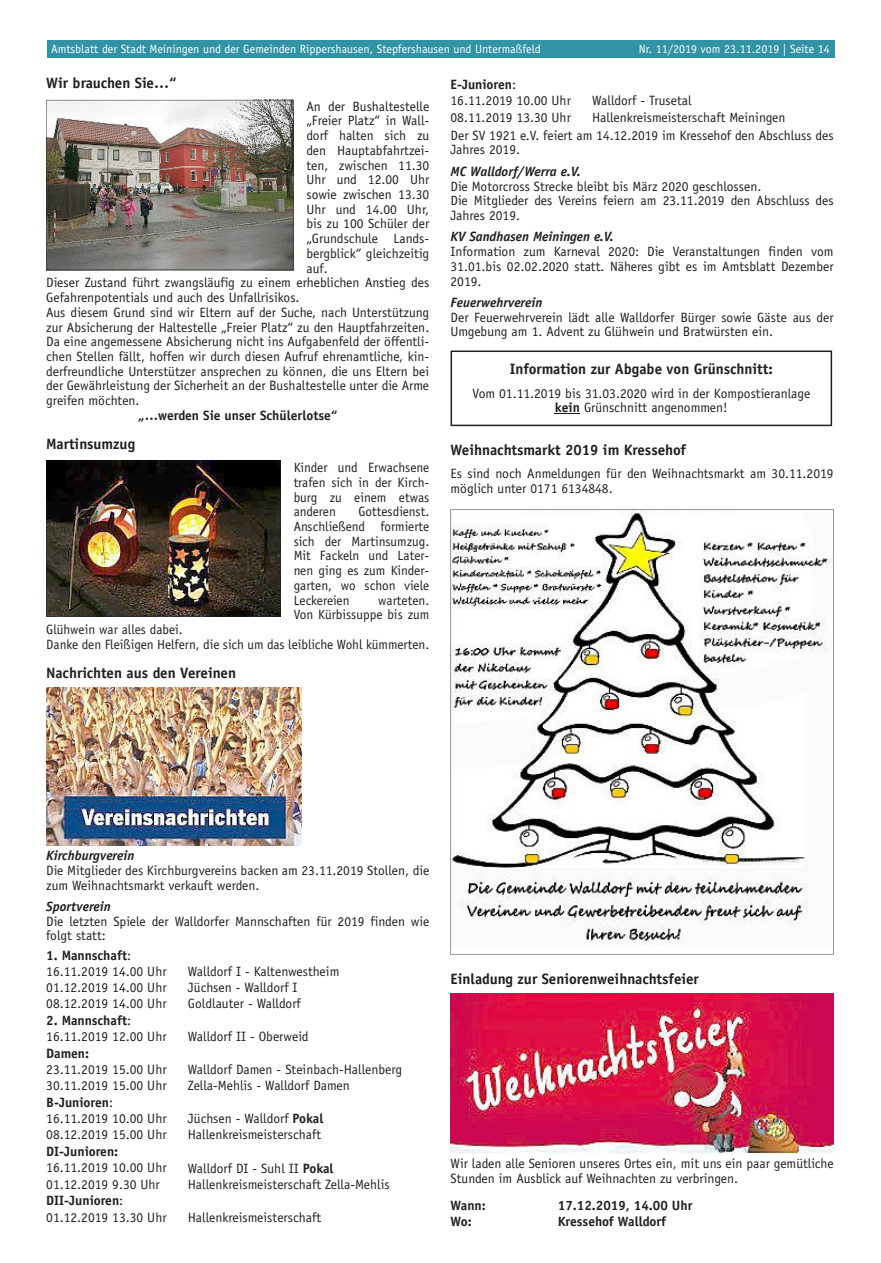
<style>
.page{position:relative;width:881px;height:1263px;background:#fff}
.page>*{position:absolute;margin:0;border:0;box-sizing:border-box;transform-origin:0 0}
.t1{font:700 15px "Officina Sans LT";color:#231f20}
.t2{font:13.5px/14.7px "Officina Sans LT";color:#231f20}
.t3{font:700 13.5px "Officina Sans LT";color:#231f20}
.t4{font:italic 700 13.5px "Officina Sans LT";color:#231f20}
.t5{font:12px "Officina Sans LT";color:#fff}
.s1{font-weight:700}
</style>
<div class="page">
<div style="left:47px;top:40px;width:786px;height:17px;background:#3292a6"></div>
<img style="left:46px;top:687px;width:255px;height:158px">
<svg style="left:450px;top:350px;width:381px;height:76px"></svg>
<svg style="left:450px;top:509px;width:383px;height:446px"></svg>
<img style="left:450px;top:993px;width:383px;height:161px">
<img style="left:46px;top:100px;width:247px;height:170px">
<img style="left:46px;top:461px;width:235px;height:155px">
<p class="t5" style="left:51px;top:42px;width:491px">Amtsblatt der Stadt Meiningen und der Gemeinden Rippershausen, Stepfershausen und Untermaßfeld</p>
<p class="t5" style="left:638px;top:42px;width:192px">Nr. 11/2019 vom 23.11.2019 | Seite 14</p>
<p class="t1" style="left:46px;top:74px;width:132px">Wir brauchen Sie…“</p>
<p class="t2" style="left:306px;top:99px;width:124px">An der Bushaltestelle</p>
<p class="t2" style="left:306px;top:114px;width:124px">„Freier Platz“ in Wall-</p>
<p class="t2" style="left:306px;top:128px;width:124px">dorf halten sich zu</p>
<p class="t2" style="left:306px;top:143px;width:124px">den Hauptabfahrtzei-</p>
<p class="t2" style="left:306px;top:158px;width:124px">ten, zwischen 11.30</p>
<p class="t2" style="left:306px;top:172px;width:124px">Uhr und 12.00 Uhr</p>
<p class="t2" style="left:306px;top:187px;width:124px">sowie zwischen 13.30</p>
<p class="t2" style="left:306px;top:202px;width:124px">Uhr und 14.00 Uhr,</p>
<p class="t2" style="left:306px;top:217px;width:124px">bis zu 100 Schüler der</p>
<p class="t2" style="left:306px;top:231px;width:124px">„Grundschule Lands-</p>
<p class="t2" style="left:306px;top:246px;width:124px">bergblick“ gleichzeitig</p>
<p class="t2" style="left:306px;top:261px;width:23px">auf.</p>
<p class="t2" style="left:46px;top:276px;width:384px">Dieser Zustand führt zwangsläufig zu einem erheblichen Anstieg des</p>
<p class="t2" style="left:46px;top:290px;width:254px">Gefahrenpotentials und auch des Unfallrisikos.</p>
<p class="t2" style="left:46px;top:305px;width:384px">Aus diesem Grund sind wir Eltern auf der Suche, nach Unterstützung</p>
<p class="t2" style="left:46px;top:320px;width:384px">zur Absicherung der Haltestelle „Freier Platz“ zu den Hauptfahrzeiten.</p>
<p class="t2" style="left:46px;top:334px;width:384px">Da eine angemessene Absicherung nicht ins Aufgabenfeld der öffentli-</p>
<p class="t2" style="left:46px;top:349px;width:384px">chen Stellen fällt, hoffen wir durch diesen Aufruf ehrenamtliche, kin-</p>
<p class="t2" style="left:46px;top:364px;width:384px">derfreundliche Unterstützer ansprechen zu können, die uns Eltern bei</p>
<p class="t2" style="left:46px;top:379px;width:384px">der Gewährleistung der Sicherheit an der Bushaltestelle unter die Arme</p>
<p class="t2" style="left:46px;top:393px;width:95px">greifen möchten.</p>
<p class="t3" style="left:138px;top:407px;width:201px">„…werden Sie unser Schülerlotse“</p>
<p class="t1" style="left:46px;top:435px;width:90px">Martinsumzug</p>
<p class="t2" style="left:293px;top:460px;width:137px;text-align:justify">Kinder und Erwachsene trafen sich in der Kirch&shy;burg zu einem etwas anderen</p>
<p class="t2" style="left:450px;top:77px;width:122px;line-height:16px"><span class="s1">E-Junioren</span>:<br>16.11.2019 10.00 Uhr</p>
<p class="t2" style="left:592px;top:94px;width:101px">Walldorf - Trusetal</p>
<p class="t2" style="left:450px;top:108px;width:384px;line-height:18.1px;text-indent:142px">Hallenkreismeisterschaft Meiningen<br>Der SV 1921 e.V. feiert am 14.12.2019 im Kressehof den Abschluss des</p>
<p class="t2" style="left:450px;top:142px;width:71px">Jahres 2019.</p>
<p class="t4" style="left:450px;top:166px;width:132px">MC Walldorf/Werra e.V.</p>
<p class="t2" style="left:450px;top:179px;width:384px">Die Motorcross Strecke bleibt bis März 2020 geschlossen.<br>Die Mitglieder des Vereins feiern am 23.11.2019 den Abschluss des<br>Jahres 2019.</p>
<p class="t4" style="left:450px;top:232px;width:165px">KV Sandhasen Meiningen e.V.</p>
<p class="t2" style="left:450px;top:244px;width:384px;text-align:justify">Information zum Karneval 2020: Die Veranstaltungen finden vom 31.01.bis 02.02.2020 statt. Näheres gibt es im Amtsblatt Dezember 2019.</p>
<p class="t4" style="left:450px;top:297px;width:93px">Feuerwehrverein</p>
<p class="t2" style="left:450px;top:310px;width:384px">Der Feuerwehrverein lädt alle Walldorfer Bürger sowie Gäste aus der<br>Umgebung am 1. Advent zu Glühwein und Bratwürsten ein.</p>
<p class="t1" style="left:509px;top:360px;width:264px">Information zur Abgabe von Grünschnitt:</p>
<p class="t2" style="left:472px;top:386px;width:339px;text-align:center">Vom 01.11.2019 bis 31.03.2020 wird in der Kompostieranlage <span class="s1">kein</span> Grünschnitt angenommen!</p>
<p class="t1" style="left:450px;top:441px;width:237px">Weihnachtsmarkt 2019 im Kressehof</p>
<p class="t2" style="left:450px;top:467px;width:384px">Es sind noch Anmeldungen für den Weihnachtsmarkt am 30.11.2019 möglich unter 0171 6134848.</p>
<p class="t2" style="left:450px;top:110px;width:122px">08.11.2019 13.30 Uhr</p>
<p class="t2" style="left:293px;top:504px;width:137px;text-align:justify;text-indent:65px">Gottesdienst.<br>Anschließend formierte sich der Martinsumzug.<br>Mit Fackeln und Later&shy;nen ging es zum Kinder&shy;garten, wo schon viele Leckereien</p>
<p class="t2" style="left:293px;top:593px;width:137px;text-align:right">warteten.<br>Von Kürbissuppe bis zum</p>
<p class="t2" style="left:46px;top:622px;width:384px">Glühwein war alles dabei.<br>Danke den Fleißigen Helfern, die sich um das leibliche Wohl kümmerten.</p>
<p class="t1" style="left:46px;top:664px;width:191px">Nachrichten aus den Vereinen</p>
<p class="t4" style="left:46px;top:850px;width:90px">Kirchburgverein</p>
<p class="t2" style="left:46px;top:863px;width:384px">Die Mitglieder des Kirchburgvereins backen am 23.11.2019 Stollen, die zum Weihnachtsmarkt verkauft werden.</p>
<p class="t4" style="left:46px;top:901px;width:66px">Sportverein</p>
<p class="t2" style="left:46px;top:914px;width:384px">Die letzten Spiele der Walldorfer Mannschaften für 2019 finden wie folgt statt:</p>
<p class="t2" style="left:46px;top:947px;width:122px;line-height:16px"><span class="s1">1. Mannschaft</span>:<br>16.11.2019 14.00 Uhr</p>
<p class="t2" style="left:188px;top:964px;width:153px">Walldorf I - Kaltenwestheim</p>
<p class="t2" style="left:46px;top:980px;width:122px">01.12.2019 14.00 Uhr</p>
<p class="t2" style="left:188px;top:980px;width:111px">Jüchsen - Walldorf I</p>
<p class="t2" style="left:46px;top:997px;width:122px">08.12.2019 14.00 Uhr</p>
<p class="t2" style="left:188px;top:997px;width:114px">Goldlauter - Walldorf</p>
<p class="t2" style="left:46px;top:1012px;width:122px;line-height:16px"><span class="s1">2. Mannschaft</span>:<br>16.11.2019 12.00 Uhr</p>
<p class="t2" style="left:188px;top:1029px;width:122px">Walldorf II - Oberweid</p>
<p class="t3" style="left:46px;top:1045px;width:44px">Damen:</p>
<p class="t2" style="left:46px;top:1062px;width:122px">23.11.2019 15.00 Uhr</p>
<p class="t2" style="left:188px;top:1062px;width:216px">Walldorf Damen - Steinbach-Hallenberg</p>
<p class="t2" style="left:46px;top:1078px;width:122px">30.11.2019 15.00 Uhr</p>
<p class="t2" style="left:188px;top:1078px;width:163px">Zella-Mehlis - Walldorf Damen</p>
<p class="t2" style="left:46px;top:1094px;width:122px;line-height:16px"><span class="s1">B-Junioren</span>:<br>16.11.2019 10.00 Uhr</p>
<p class="t2" style="left:188px;top:1111px;width:137px">Jüchsen - Walldorf <span class="s1">Pokal</span></p>
<p class="t2" style="left:46px;top:1127px;width:122px">08.12.2019 15.00 Uhr</p>
<p class="t2" style="left:188px;top:1127px;width:135px">Hallenkreismeisterschaft</p>
<p class="t3" style="left:46px;top:1143px;width:74px">DI-Junioren:</p>
<p class="t2" style="left:46px;top:1160px;width:122px">16.11.2019 10.00 Uhr</p>
<p class="t2" style="left:188px;top:1161px;width:147px">Walldorf DI - Suhl II <span class="s1">Pokal</span></p>
<p class="t2" style="left:46px;top:1177px;width:115px">01.12.2019 9.30 Uhr</p>
<p class="t2" style="left:188px;top:1177px;width:203px">Hallenkreismeisterschaft Zella-Mehlis</p>
<p class="t2" style="left:46px;top:1193px;width:122px;line-height:16px"><span class="s1">DII-Junioren</span>:<br>01.12.2019 13.30 Uhr</p>
<p class="t2" style="left:188px;top:1210px;width:135px">Hallenkreismeisterschaft</p>
<p class="t1" style="left:450px;top:970px;width:250px">Einladung zur Seniorenweihnachtsfeier</p>
<p class="t2" style="left:450px;top:1157px;width:384px">Wir laden alle Senioren unseres Ortes ein, mit uns ein paar gemütliche<br>Stunden im Ausblick auf Weihnachten zu verbringen.</p>
<p class="t3" style="left:450px;top:1197px;width:37px">Wann:</p>
<p class="t3" style="left:557px;top:1197px;width:136px">17.12.2019, 14.00 Uhr</p>
<p class="t3" style="left:450px;top:1213px;width:23px">Wo:</p>
<p class="t3" style="left:557px;top:1213px;width:110px">Kressehof Walldorf</p>
</div>
